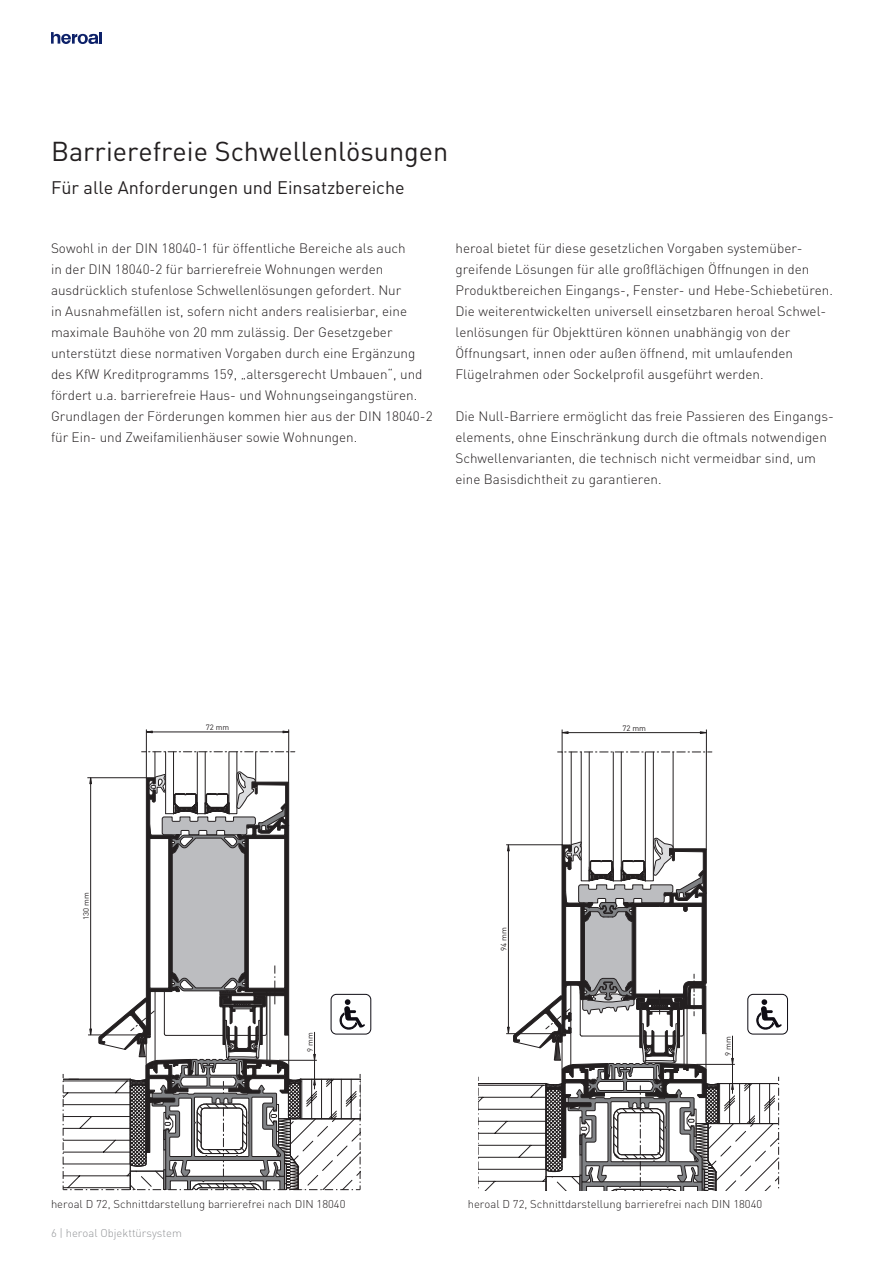
<style>
.page{position:relative;width:893px;height:1263px;background:#fff}
.page>*{position:absolute;margin:0;border:0;box-sizing:border-box;transform-origin:0 0}
.t1{font:27px "DIN Pro";color:#231f20}
.t2{font:18px "DIN Pro";color:#231f20}
.t3{font:300 13.5px/21px "DIN Pro";color:#231f20}
.t4{font:300 11.25px "DIN Pro";color:#231f20}
.t5{font:300 11.25px "DIN Pro";color:#939598}
.t6{font:7.8px "DIN Pro";color:#231f20}
.t7{font:7.65px "DIN Pro";color:#231f20}
</style>
<div class="page">
<svg style="left:51px;top:32px;width:51px;height:12px"></svg>
<hr style="left:571px;top:752px;width:1px;height:92px;background:#231f20">
<hr style="left:562px;top:752px;width:1px;height:93px;background:#231f20">
<hr style="left:706px;top:752px;width:1px;height:98px;background:#231f20">
<hr style="left:673px;top:752px;width:1px;height:97px;background:#231f20">
<div style="left:613px;top:752px;width:9px;height:129px;border:1px solid #231f20"></div>
<div style="left:645px;top:752px;width:9px;height:129px;border:1px solid #231f20"></div>
<svg style="left:558px;top:730px;width:154px;height:23px"></svg>
<div style="left:331px;top:994px;width:40px;height:40px;border:1px solid #0e0c14;border-radius:5px"></div>
<svg style="left:63px;top:730px;width:302px;height:461px"></svg>
<div style="left:747px;top:994px;width:41px;height:40px;border:1px solid #0e0c14;border-radius:5px"></div>
<svg style="left:478px;top:822px;width:304px;height:369px"></svg>
<h1 class="t1" style="left:51px;top:130px;width:399px">Barrierefreie Schwellenlösungen</h1>
<h2 class="t2" style="left:51px;top:173px;width:355px">Für alle Anforderungen und Einsatzbereiche</h2>
<p class="t3" style="left:51px;top:236px;width:383px">Sowohl in der DIN 18040-1 für öffentliche Bereiche als auch<br>in der DIN 18040-2 für barrierefreie Wohnungen werden ausdrücklich stufenlose Schwellenlösungen gefordert. Nur<br>in Ausnahmefällen ist, sofern nicht anders realisierbar, eine maximale Bauhöhe von 20 mm zulässig. Der Gesetzgeber unterstützt diese normativen Vorgaben durch eine Ergänzung des KfW Kreditprogramms 159, „altersgerecht Umbauen“, und fördert u.a. barrierefreie Haus- und Wohnungseingangstüren.<br>Grundlagen der Förderungen kommen hier aus der DIN 18040-2 für Ein- und Zweifamilienhäuser sowie Wohnungen.</p>
<p class="t3" style="left:455px;top:236px;width:379px">heroal bietet für diese gesetzlichen Vorgaben systemüber&shy;greifende Lösungen für alle großflächigen Öffnungen in den Produktbereichen Eingangs-, Fenster- und Hebe-Schiebetüren.<br>Die weiterentwickelten universell einsetzbaren heroal Schwel&shy;lenlösungen für Objekttüren können unabhängig von der Öffnungsart, innen oder außen öffnend, mit umlaufenden Flügelrahmen oder Sockelprofil ausgeführt werden.</p>
<p class="t3" style="left:455px;top:404px;width:380px">Die Null-Barriere ermöglicht das freie Passieren des Eingangs&shy;elements, ohne Einschränkung durch die oftmals notwendigen Schwellenvarianten, die technisch nicht vermeidbar sind, um eine Basisdichtheit zu garantieren.</p>
<p class="t7" style="left:80px;top:920px;width:29px;rotate:-90deg">130 mm</p>
<p class="t7" style="left:206px;top:721px;width:25px">72 mm</p>
<p class="t7" style="left:304px;top:1051px;width:21px;rotate:-90deg">9 mm</p>
<p class="t6" style="left:498px;top:951px;width:25px;rotate:-90deg">94 mm</p>
<p class="t6" style="left:622px;top:722px;width:25px">72 mm</p>
<p class="t6" style="left:722px;top:1055px;width:21px;rotate:-90deg">9 mm</p>
<p class="t4" style="left:51px;top:1195px;width:296px">heroal D 72, Schnittdarstellung barrierefrei nach DIN 18040</p>
<p class="t4" style="left:468px;top:1195px;width:296px">heroal D 72, Schnittdarstellung barrierefrei nach DIN 18040</p>
<p class="t5" style="left:51px;top:1224px;width:132px">6 | heroal Objekttürsystem</p>
</div>
